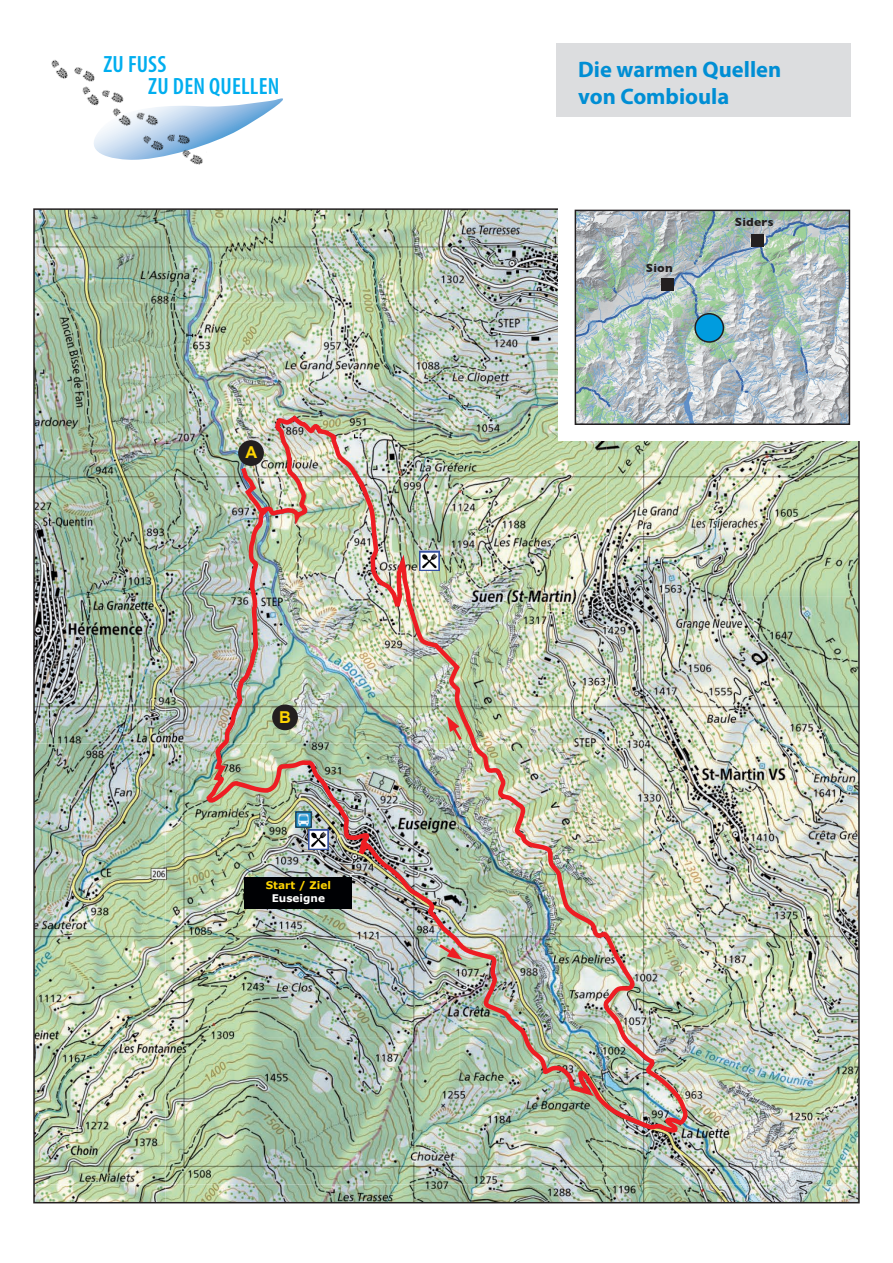
<style>
.page{position:relative;width:893px;height:1263px;background:#fff}
.page>*{position:absolute;margin:0;border:0;box-sizing:border-box;transform-origin:0 0}
.t1{font:600 condensed 23.7px "Myriad Pro";letter-spacing:.01em;color:#00aeef}
.Titre_excursion{font:700 22.5px/27px "Myriad Pro";color:#008ed4}
.t2{font:700 16.35px "Arial";color:#fed503}
.t3{font:700 12px "Gill Sans";letter-spacing:.015em;color:#231f20}
.t4{font:700 10.5px "Verdana";color:#fed503}
.t5{font:700 10.5px "Verdana";color:#fff}
</style>
<div class="page">
<svg style="left:213px;top:98px;width:70px;height:44px"></svg>
<img style="left:51px;top:60px;width:162px;height:105px">
<div style="left:557px;top:44px;width:294px;height:73px;background:#dcdddf"></div>
<img style="left:36px;top:211px;width:821px;height:989px">
<div style="left:558px;top:192px;width:308px;height:248px;background:#fff"></div>
<img style="left:578px;top:213px;width:269px;height:209px">
<div style="left:575px;top:210px;width:275px;height:215px;border:2px solid #231f20"></div>
<div style="left:661px;top:278px;width:13px;height:13px;background:#231f20"></div>
<div style="left:751px;top:234px;width:13px;height:13px;background:#231f20"></div>
<div style="left:695px;top:314px;width:28px;height:28px;background:#009cdf;border-radius:50%"></div>
<div style="left:694px;top:313px;width:30px;height:30px;border:2px solid #231f20;border-radius:50%"></div>
<img style="left:204px;top:418px;width:487px;height:717px">
<img style="left:419px;top:551px;width:21px;height:20px">
<p class="t1" style="left:104px;top:51px;width:64px">ZU FUSS</p>
<p class="t1" style="left:148px;top:74px;width:133px">ZU DEN QUELLEN</p>
<p class="t2" style="left:245px;top:442px;width:13px">A</p>
<p class="t2" style="left:279px;top:706px;width:13px">B</p>
<p class="t4" style="left:266px;top:878px;width:67px">Start / Ziel</p>
<p class="t5" style="left:272px;top:890px;width:55px">Euseigne</p>
<p class="Titre_excursion" style="left:578px;top:55px;width:204px">Die warmen Quellen von Combioula</p>
<p class="t3" style="left:646px;top:259px;width:28px">Sion</p>
<p class="t3" style="left:735px;top:213px;width:40px">Siders</p>
</div>
